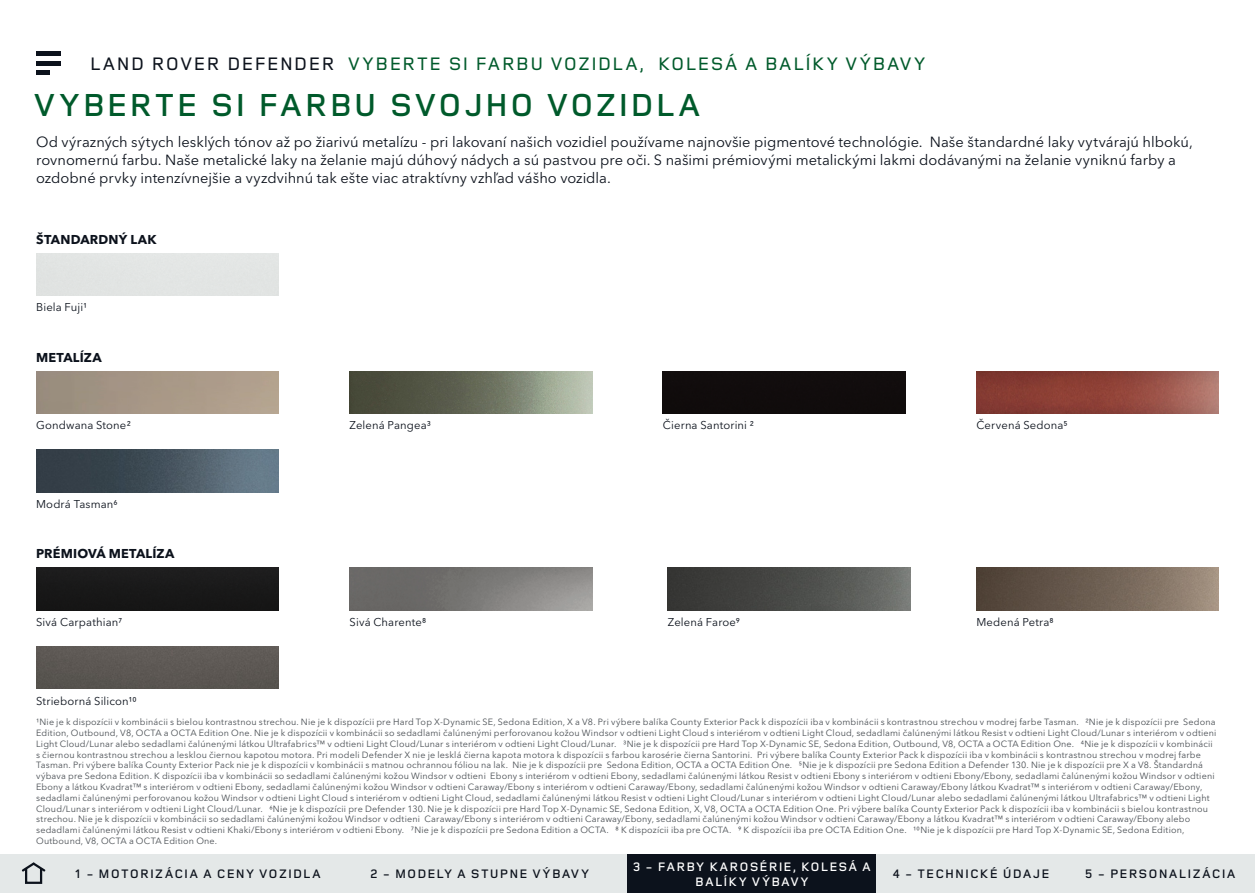
<style>
.page{position:relative;width:1255px;height:893px;background:#fff}
.page>*{position:absolute;margin:0;border:0;box-sizing:border-box;transform-origin:0 0}
.t1{font:600 33px "Land Rover Wide";color:#005a2b}
.t2{font:500 18.75px "Land Rover Wide";color:#005a2b}
.t3{font:14.7px/18px "Avenir Next W1 G";color:#0c121c}
.t4{font:600 12.75px "Land Rover Wide";letter-spacing:.025em;color:#0c121c}
.t5{font:700 12.75px "Avenir Next W1 G";letter-spacing:.015em;color:#0c121c}
.t6{font:600 12.75px/15px "Land Rover Wide";letter-spacing:.03em;color:#fff;text-align:center}
.t7{font:11.25px "Avenir Next W1 G";letter-spacing:.01em;color:#0c121c}
.t8{font:9px/10.8px "Avenir Next W1 G";letter-spacing:.02em;color:#4a4f54}
.s1{color:#0c121c}
</style>
<div class="page">
<svg style="left:36px;top:55px;width:24px;height:16px"></svg>
<hr style="left:36px;top:51px;width:24px;height:4px;background:#0c121c">
<hr style="left:36px;top:61px;width:24px;height:4px;background:#0c121c">
<hr style="left:36px;top:71px;width:14px;height:4px;background:#0c121c">
<div style="left:0;top:855px;width:64px;height:38px;background:#e4e8e8"></div>
<svg style="left:21px;top:862px;width:25px;height:11px"></svg>
<div style="left:25px;top:867px;width:17px;height:17px;border:2px solid #0c121c"></div>
<div style="left:64px;top:855px;width:268px;height:38px;background:#e4e8e8"></div>
<div style="left:876px;top:855px;width:189px;height:38px;background:#e4e8e8"></div>
<div style="left:1065px;top:855px;width:189px;height:38px;background:#e4e8e8"></div>
<div style="left:332px;top:855px;width:295px;height:38px;background:#e4e8e8"></div>
<div style="left:627px;top:855px;width:249px;height:38px;background:#0c121c"></div>
<img style="left:976px;top:371px;width:242px;height:43px">
<div style="left:663px;top:371px;width:242px;height:43px;background:#110c0c"></div>
<img style="left:349px;top:371px;width:243px;height:43px">
<img style="left:36px;top:450px;width:243px;height:42px">
<div style="left:36px;top:568px;width:243px;height:42px;background:#191919"></div>
<img style="left:349px;top:568px;width:243px;height:42px">
<div style="left:36px;top:646px;width:243px;height:43px;background:#5c5854"></div>
<img style="left:668px;top:568px;width:242px;height:42px">
<img style="left:976px;top:568px;width:242px;height:42px">
<h2 class="t2" style="left:89px;top:50px;width:838px"><span class="s1">LAND ROVER DEFENDER</span> VYBERTE SI FARBU VOZIDLA, KOLESÁ A BALÍKY VÝBAVY</h2>
<h1 class="t1" style="left:33px;top:82px;width:670px">VYBERTE SI FARBU SVOJHO VOZIDLA</h1>
<p class="t3" style="left:36px;top:132px;width:1158px">Od výrazných sýtych lesklých tónov až po žiarivú metalízu - pri lakovaní našich vozidiel používame najnovšie pigmentové technológie. Naše štandardné laky vytvárajú hlbokú, rovnomernú farbu. Naše metalické laky na želanie majú dúhový nádych a sú pastvou pre oči. S našimi prémiovými metalickými lakmi dodávanými na želanie vyniknú farby a ozdobné prvky intenzívnejšie a vyzdvihnú tak ešte viac atraktívny vzhľad vášho vozidla.</p>
<h3 class="t5" style="left:36px;top:229px;width:122px">ŠTANDARDNÝ LAK</h3>
<p class="t7" style="left:36px;top:299px;width:53px">Biela Fuji1</p>
<h3 class="t5" style="left:36px;top:347px;width:67px">METALÍZA</h3>
<p class="t7" style="left:36px;top:417px;width:96px">Gondwana Stone2</p>
<p class="t7" style="left:349px;top:417px;width:83px">Zelená Pangea3</p>
<p class="t7" style="left:36px;top:495px;width:83px">Modrá Tasman6</p>
<h3 class="t5" style="left:36px;top:544px;width:140px">PRÉMIOVÁ METALÍZA</h3>
<p class="t7" style="left:36px;top:613px;width:88px">Sivá Carpathian7</p>
<p class="t7" style="left:36px;top:692px;width:102px">Strieborná Silicon10</p>
<p class="t7" style="left:349px;top:613px;width:78px">Sivá Charente8</p>
<p class="t7" style="left:663px;top:417px;width:92px">Čierna Santorini 2</p>
<p class="t7" style="left:976px;top:417px;width:93px">Červená Sedona5</p>
<p class="t7" style="left:668px;top:613px;width:74px">Zelená Faroe9</p>
<p class="t7" style="left:976px;top:613px;width:79px">Medená Petra8</p>
<p class="t8" style="left:36px;top:716px;width:1181px">1Nie je k dispozícii v kombinácii s bielou kontrastnou strechou. Nie je k dispozícii pre Hard Top X-Dynamic SE, Sedona Edition, X a V8. Pri výbere balíka County Exterior Pack k dispozícii iba v kombinácii s kontrastnou strechou v modrej farbe Tasman. 2Nie je k dispozícii pre Sedona Edition, Outbound, V8, OCTA a OCTA Edition One. Nie je k dispozícii v kombinácii so sedadlami čalúnenými perforovanou kožou Windsor v odtieni Light Cloud s interiérom v odtieni Light Cloud, sedadlami čalúnenými látkou Resist v odtieni Light Cloud/Lunar s interiérom v odtieni Light Cloud/Lunar alebo sedadlami čalúnenými látkou Ultrafabrics™ v odtieni Light Cloud/Lunar s interiérom v odtieni Light Cloud/Lunar. 3Nie je k dispozícii pre Hard Top X-Dynamic SE, Sedona Edition, Outbound, V8, OCTA a OCTA Edition One. 4Nie je k dispozícii v kombinácii s čiernou kontrastnou strechou a lesklou čiernou kapotou motora. Pri modeli Defender X nie je lesklá čierna kapota motora k dispozícii s farbou karosérie čierna Santorini. Pri výbere balíka County Exterior Pack k dispozícii iba v kombinácii s kontrastnou strechou v modrej farbe Tasman. Pri výbere balíka County Exterior Pack nie je k dispozícii v kombinácii s matnou ochrannou fóliou na lak. Nie je k dispozícii pre Sedona Edition, OCTA a OCTA Edition One. 5Nie je k dispozícii pre Sedona Edition a Defender 130. Nie je k dispozícii pre X a V8. Štandardná výbava pre Sedona Edition. K dispozícii iba v kombinácii so sedadlami čalúnenými kožou Windsor v odtieni Ebony s interiérom v odtieni Ebony, sedadlami čalúnenými látkou Resist v odtieni Ebony s interiérom v odtieni Ebony/Ebony, sedadlami čalúnenými kožou Windsor v odtieni Ebony a látkou Kvadrat™ s interiérom v odtieni Ebony, sedadlami čalúnenými kožou Windsor v odtieni Caraway/Ebony s interiérom v odtieni Caraway/Ebony, sedadlami čalúnenými kožou Windsor v odtieni Caraway/Ebony látkou Kvadrat™ s interiérom v odtieni Caraway/Ebony, sedadlami čalúnenými perforovanou kožou Windsor v odtieni Light Cloud s interiérom v odtieni Light Cloud, sedadlami čalúnenými látkou Resist v odtieni Light Cloud/Lunar s interiérom v odtieni Light Cloud/Lunar alebo sedadlami čalúnenými látkou Ultrafabrics™ v odtieni Light Cloud/Lunar s interiérom v odtieni Light Cloud/Lunar. 6Nie je k dispozícii pre Defender 130. Nie je k dispozícii pre Hard Top X-Dynamic SE, Sedona Edition, X, V8, OCTA a OCTA Edition One. Pri výbere balíka County Exterior Pack k dispozícii iba v kombinácii s bielou kontrastnou strechou. Nie je k dispozícii v kombinácii so sedadlami čalúnenými kožou Windsor v odtieni Caraway/Ebony s interiérom v odtieni Caraway/Ebony, sedadlami čalúnenými kožou Windsor v odtieni Caraway/Ebony a látkou Kvadrat™ s interiérom v odtieni Caraway/Ebony alebo sedadlami čalúnenými látkou Resist v odtieni Khaki/Ebony s interiérom v odtieni Ebony. 7Nie je k dispozícii pre Sedona Edition a OCTA. 8 K dispozícii iba pre OCTA. 9 K dispozícii iba pre OCTA Edition One. 10Nie je k dispozícii pre Hard Top X-Dynamic SE, Sedona Edition, Outbound, V8, OCTA a OCTA Edition One.</p>
<h3 class="t6" style="left:632px;top:858px;width:240px">3 - FARBY KAROSÉRIE, KOLESÁ A<br>BALÍKY VÝBAVY</h3>
<h3 class="t4" style="left:74px;top:865px;width:248px">1 - MOTORIZÁCIA A CENY VOZIDLA</h3>
<h3 class="t4" style="left:370px;top:865px;width:221px">2 - MODELY A STUPNE VÝBAVY</h3>
<h3 class="t4" style="left:892px;top:865px;width:159px">4 - TECHNICKÉ ÚDAJE</h3>
<h3 class="t4" style="left:1084px;top:865px;width:153px">5 - PERSONALIZÁCIA</h3>
</div>
